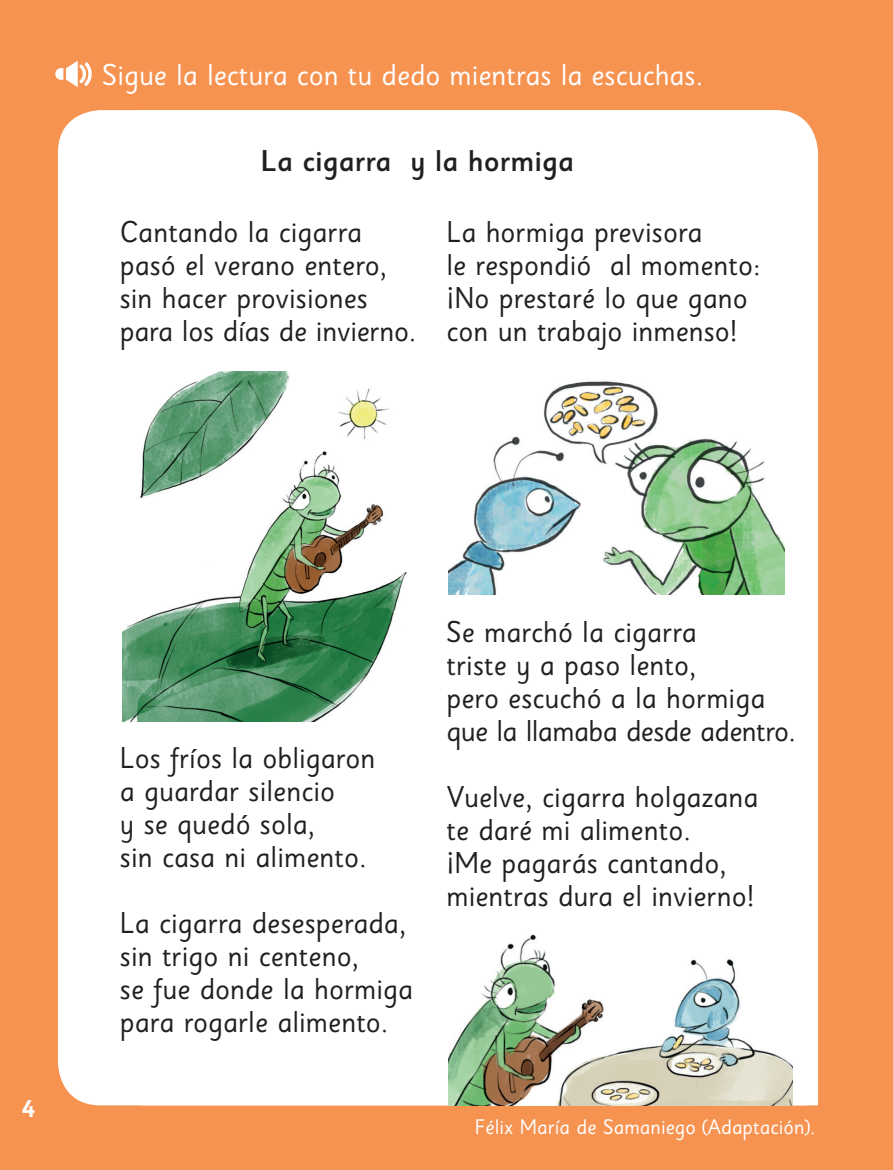
<style>
.page{position:relative;width:893px;height:1170px;background:#fff}
.page>*{position:absolute;margin:0;border:0;box-sizing:border-box;transform-origin:0 0}
.t1{font:30px/33px "Sassoon Sans Std";color:#231f20}
.t2{font:30px "Sassoon Sans Std";color:#fff}
.t3{font:500 30px "Sassoon Sans Std";color:#231f20}
.t4{font:700 24px "Sassoon Sans Std";color:#fff}
.t5{font:21px "Sassoon Sans Std";color:#fff}
</style>
<div class="page">
<div style="left:0;top:0;width:893px;height:1169px;background:#f69351"></div>
<div style="left:58px;top:110px;width:760px;height:995px;background:#fff"></div>
<svg style="left:55px;top:61px;width:37px;height:26px"></svg>
<div style="left:104px;top:110px;width:702px;height:995px;background:#fff"></div>
<img style="left:122px;top:371px;width:307px;height:350px">
<img style="left:449px;top:371px;width:335px;height:223px">
<img style="left:449px;top:917px;width:344px;height:187px">
<p class="t2" style="left:102px;top:56px;width:603px">Sigue la lectura con tu dedo mientras la escuchas.</p>
<p class="t3" style="left:261px;top:143px;width:315px">La cigarra y la hormiga</p>
<p class="t1" style="left:120px;top:216px;width:298px">Cantando la cigarra pasó el verano entero, sin hacer provisiones para los días de invierno.</p>
<p class="t1" style="left:446px;top:216px;width:316px">La hormiga previsora<br>le respondió al momento: ¡No prestaré lo que gano con un trabajo inmenso!</p>
<p class="t4" style="left:22px;top:1093px;width:15px">4</p>
<p class="t1" style="left:120px;top:741px;width:257px">Los fríos la obligaron a guardar silencio<br>y se quedó sola,<br>sin casa ni alimento.</p>
<p class="t1" style="left:120px;top:906px;width:295px">La cigarra desesperada, sin trigo ni centeno,<br>se fue donde la hormiga para rogarle alimento.</p>
<p class="t1" style="left:446px;top:615px;width:351px">Se marchó la cigarra<br>triste y a paso lento,<br>pero escuchó a la hormiga que la llamaba desde adentro.</p>
<p class="t1" style="left:446px;top:780px;width:313px">Vuelve, cigarra holgazana te daré mi alimento.<br>¡Me pagarás cantando, mientras dura el invierno!</p>
<p class="t5" style="left:475px;top:1114px;width:342px">Félix María de Samaniego (Adaptación).</p>
</div>
